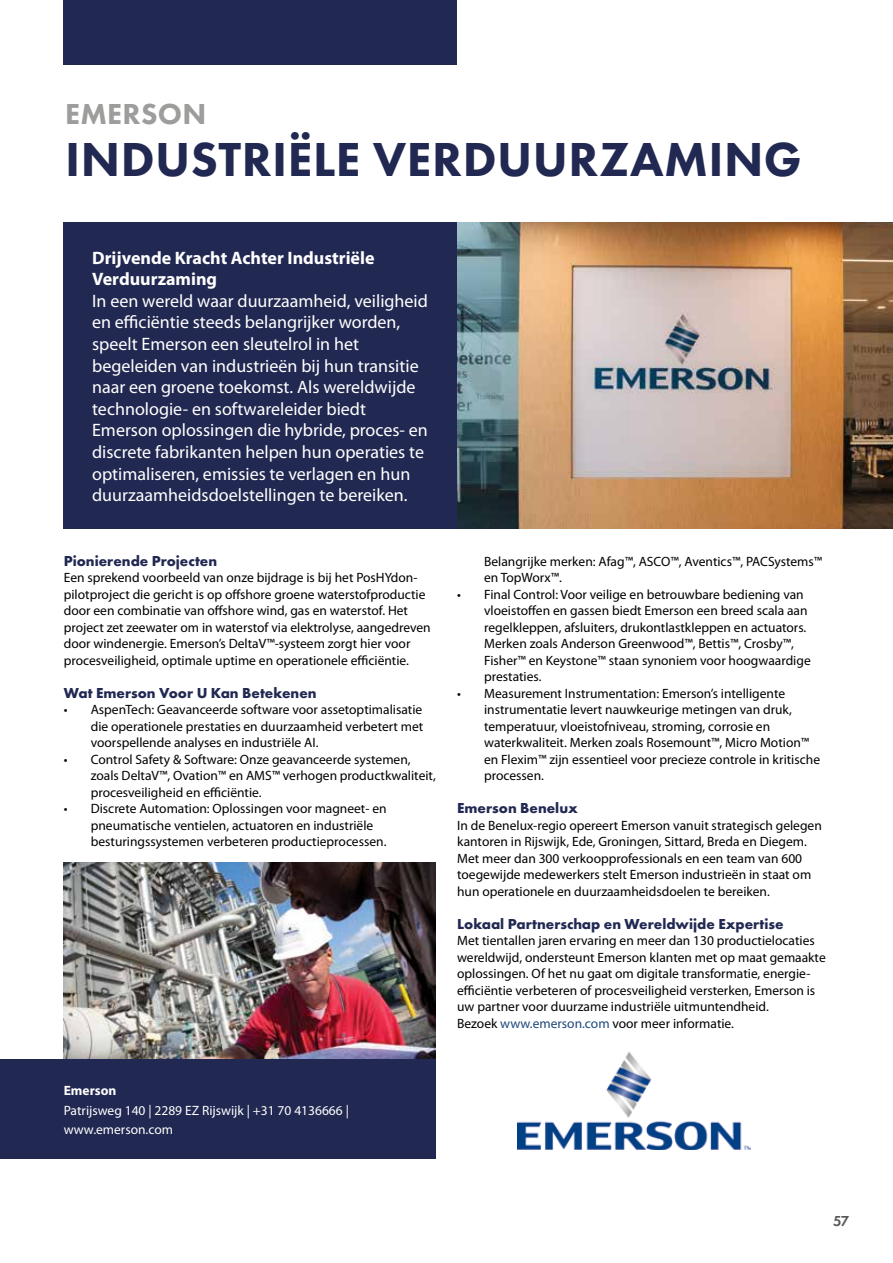
<style>
.page{position:relative;width:893px;height:1263px;background:#fff}
.page>*{position:absolute;margin:0;border:0;box-sizing:border-box;transform-origin:0 0}
.t1{font:800 49.5px "Futura PT";letter-spacing:.01em;color:#212851}
.t2{font:800 30px "Futura PT";letter-spacing:.01em;color:#9d9d9c}
.t3{font:18px/21.6px "Myriad Pro";color:#fff}
.t4{font:700 18px/21.6px "Myriad Pro";color:#fff}
.t5{font:700 15px "Futura PT";color:#212851}
.t6{font:600 15px "Futura PT";color:#575756}
.t7{font:13.5px/16.5px "Myriad Pro";color:#000}
.t8{font:13.5px/19.5px "Myriad Pro";color:#fff}
.t9{font:700 13.5px "Myriad Pro";color:#fff}
.s1{color:#1f497c}
</style>
<div class="page">
<img style="left:457px;top:222px;width:436px;height:306px">
<img style="left:64px;top:863px;width:372px;height:197px">
<div style="left:64px;top:0;width:393px;height:528px;background:#212851"></div>
<div style="left:0;top:1060px;width:436px;height:99px;background:#212851"></div>
<div style="left:0;top:65px;width:893px;height:157px;background:#fff"></div>
<img style="left:518px;top:1052px;width:232px;height:97px">
<h2 class="t2" style="left:65px;top:95px;width:143px">EMERSON</h2>
<h1 class="t1" style="left:65px;top:129px;width:738px">INDUSTRIËLE VERDUURZAMING</h1>
<h3 class="t4" style="left:92px;top:247px;width:284px">Drijvende Kracht Achter Industriële<br>Verduurzaming</h3>
<p class="t3" style="left:92px;top:290px;width:337px">In een wereld waar duurzaamheid, veiligheid en efficiëntie steeds belangrijker worden, speelt Emerson een sleutelrol in het begeleiden van industrieën bij hun transitie naar een groene toekomst. Als wereldwijde technologie- en softwareleider biedt Emerson oplossingen die hybride, proces- en discrete fabrikanten helpen hun operaties te optimaliseren, emissies te verlagen en hun duurzaamheidsdoelstellingen te bereiken.</p>
<p class="t5" style="left:64px;top:551px;width:155px">Pionierende Projecten</p>
<p class="t7" style="left:64px;top:569px;width:368px">Een sprekend voorbeeld van onze bijdrage is bij het PosHYdon&shy;pilotproject die gericht is op offshore groene waterstofproductie door een combinatie van offshore wind, gas en waterstof. Het project zet zeewater om in waterstof via elektrolyse, aangedreven door windenergie. Emerson’s DeltaV™-systeem zorgt hier voor procesveiligheid, optimale uptime en operationele efficiëntie.</p>
<p class="t5" style="left:64px;top:683px;width:254px">Wat Emerson Voor U Kan Betekenen</p>
<p class="t7" style="left:91px;top:701px;width:334px;text-align:justify;text-indent:-27px">• AspenTech: Geavanceerde software voor assetoptimalisatie die operationele prestaties en duurzaamheid verbetert met voorspellende analyses en industriële AI.</p>
<p class="t7" style="left:91px;top:751px;width:347px;text-indent:-27px">• Control Safety &amp; Software: Onze geavanceerde systemen, zoals DeltaV™, Ovation™ en AMS™ verhogen productkwaliteit, procesveiligheid en efficiëntie.</p>
<p class="t7" style="left:91px;top:800px;width:297px;text-indent:-27px">• Discrete Automation: Oplossingen voor magneet- en pneumatische ventielen, actuatoren en industriële besturingssystemen verbeteren productieprocessen.</p>
<p class="t7" style="left:484px;top:553px;width:340px">Belangrijke merken: Afag™, ASCO™, Aventics™, PACSystems™ en TopWorx™.</p>
<p class="t7" style="left:484px;top:586px;width:328px;text-indent:-27px">• Final Control: Voor veilige en betrouwbare bediening van vloeistoffen en gassen biedt Emerson een breed scala aan regelkleppen, afsluiters, drukontlastkleppen en actuators.<br>Merken zoals Anderson Greenwood™, Bettis™, Crosby™, Fisher™ en Keystone™ staan synoniem voor hoogwaardige prestaties.</p>
<p class="t7" style="left:484px;top:685px;width:337px;text-indent:-27px">• Measurement Instrumentation: Emerson’s intelligente instrumentatie levert nauwkeurige metingen van druk, temperatuur, vloeistofniveau, stroming, corrosie en waterkwaliteit. Merken zoals Rosemount™, Micro Motion™ en Flexim™ zijn essentieel voor precieze controle in kritische processen.</p>
<p class="t5" style="left:457px;top:798px;width:122px">Emerson Benelux</p>
<p class="t7" style="left:457px;top:817px;width:366px">In de Benelux-regio opereert Emerson vanuit strategisch gelegen kantoren in Rijswijk, Ede, Groningen, Sittard, Breda en Diegem.<br>Met meer dan 300 verkoopprofessionals en een team van 600 toegewijde medewerkers stelt Emerson industrieën in staat om hun operationele en duurzaamheidsdoelen te bereiken.</p>
<p class="t5" style="left:457px;top:914px;width:328px">Lokaal Partnerschap en Wereldwijde Expertise</p>
<p class="t7" style="left:457px;top:932px;width:370px">Met tientallen jaren ervaring en meer dan 130 productielocaties wereldwijd, ondersteunt Emerson klanten met op maat gemaakte oplossingen. Of het nu gaat om digitale transformatie, energie&shy;efficiëntie verbeteren of procesveiligheid versterken, Emerson is uw partner voor duurzame industriële uitmuntendheid.<br>Bezoek <span class="s1">www.emerson.com</span> voor meer informatie.</p>
<p class="t9" style="left:64px;top:1083px;width:54px">Emerson</p>
<p class="t8" style="left:64px;top:1101px;width:287px">Patrijsweg 140 | 2289 EZ Rijswijk | +31 70 4136666 | www.emerson.com</p>
<p class="t6" style="left:833px;top:1211px;width:18px">57</p>
</div>
